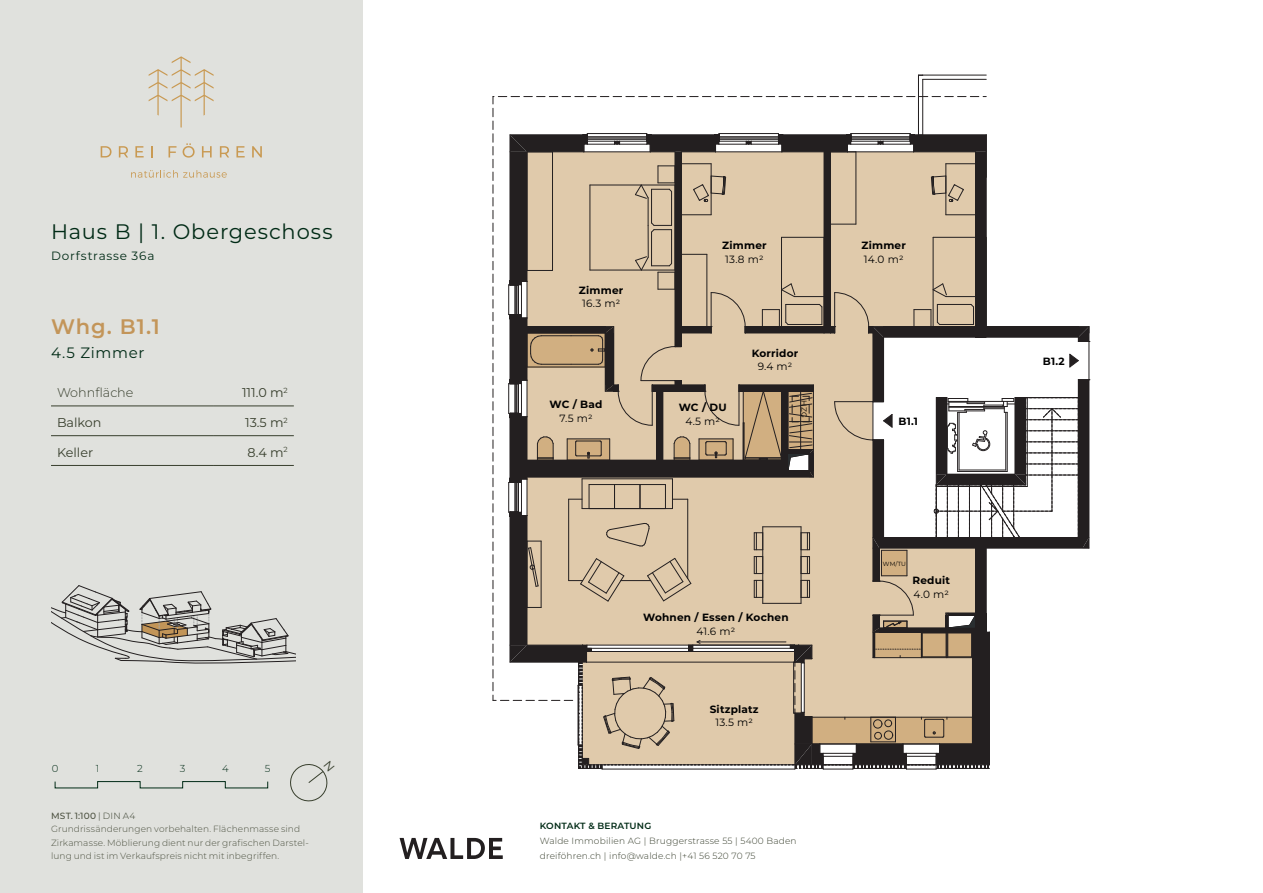
<style>
.page{position:relative;width:1263px;height:893px;background:#fff}
.page>*{position:absolute;margin:0;border:0;box-sizing:border-box;transform-origin:0 0}
._10_15___Left{font:21px "Montserrat";letter-spacing:.04em;color:#012b16}
._10_15___Left-2{font:600 21px "Montserrat";color:#c39559}
._10_15___Left-3{font:15px "Montserrat";letter-spacing:.045em;color:#012b16}
.t1{font:12.75px "Montserrat";color:#383f2d}
.t2{font:300 12.75px "Montserrat";color:#383f2d}
._10_15___Left-4{font:12px "Montserrat";letter-spacing:.07em;color:#012b16}
.t3{font:700 10.5px "Montserrat";letter-spacing:.02em;color:#000}
.t4{font:10.5px "Montserrat";letter-spacing:.02em;color:#000}
.t5{font:300 10.05px "Montserrat";color:#012b16}
.t6{font:300 9px/13.5px "Montserrat";letter-spacing:.015em;color:#4d5241}
.t7{font:300 9px/15px "Montserrat";letter-spacing:.02em;color:#383f2d}
.t8{font:600 9px "Montserrat";letter-spacing:.02em;color:#012b16}
.t9{font:7.5px "Montserrat";color:#000}
.t10{font:6px "Montserrat";color:#000}
.s1{font-weight:500}
.s2{color:#383f2d}
</style>
<div class="page">
<div style="left:0;top:0;width:362px;height:893px;background:#e0e1dd"></div>
<svg style="left:400px;top:838px;width:103px;height:21px"></svg>
<svg style="left:101px;top:146px;width:11px;height:11px"></svg>
<svg style="left:119px;top:146px;width:9px;height:11px"></svg>
<svg style="left:135px;top:146px;width:9px;height:11px"></svg>
<svg style="left:151px;top:146px;width:2px;height:11px"></svg>
<svg style="left:169px;top:146px;width:7px;height:11px"></svg>
<svg style="left:183px;top:143px;width:12px;height:15px"></svg>
<svg style="left:202px;top:146px;width:10px;height:11px"></svg>
<svg style="left:220px;top:146px;width:9px;height:11px"></svg>
<svg style="left:236px;top:146px;width:9px;height:11px"></svg>
<svg style="left:252px;top:146px;width:10px;height:11px"></svg>
<svg style="left:131px;top:170px;width:96px;height:8px"></svg>
<svg style="left:149px;top:56px;width:65px;height:72px"></svg>
<svg style="left:55px;top:781px;width:213px;height:7px"></svg>
<hr style="left:922px;top:79px;width:1px;height:56px;background:#231f20">
<hr style="left:923px;top:79px;width:63px;height:1px;background:#231f20">
<hr style="left:923px;top:75px;width:63px;height:1px;background:#231f20">
<hr style="left:918px;top:75px;width:1px;height:60px;background:#231f20">
<hr style="left:823px;top:769px;width:30px;height:1px;background:#231f20">
<hr style="left:906px;top:769px;width:30px;height:1px;background:#231f20">
<hr style="left:602px;top:769px;width:193px;height:1px;background:#231f20">
<svg style="left:493px;top:96px;width:597px;height:673px"></svg>
<hr style="left:51px;top:406px;width:162px;height:1px;background:#383f2d">
<hr style="left:213px;top:406px;width:81px;height:1px;background:#383f2d">
<hr style="left:51px;top:435px;width:162px;height:1px;background:#383f2d">
<hr style="left:213px;top:435px;width:81px;height:1px;background:#383f2d">
<hr style="left:51px;top:465px;width:162px;height:1px;background:#383f2d">
<hr style="left:213px;top:465px;width:81px;height:1px;background:#383f2d">
<svg style="left:51px;top:585px;width:245px;height:79px"></svg>
<svg style="left:290px;top:764px;width:38px;height:38px"></svg>
<p class="_10_15___Left" style="left:51px;top:217px;width:283px">Haus B | 1. Obergeschoss</p>
<p class="_10_15___Left-4" style="left:51px;top:247px;width:105px">Dorfstrasse 36a</p>
<p class="_10_15___Left-2" style="left:51px;top:311px;width:110px">Whg. B1.1</p>
<p class="_10_15___Left-3" style="left:51px;top:342px;width:95px">4.5 Zimmer</p>
<p class="t2" style="left:57px;top:384px;width:78px">Wohnfläche</p>
<p class="t1" style="left:242px;top:384px;width:47px">111.0 m<sup>2</sup></p>
<p class="t1" style="left:57px;top:414px;width:46px">Balkon</p>
<p class="t1" style="left:245px;top:414px;width:44px">13.5 m<sup>2</sup></p>
<p class="t1" style="left:57px;top:443px;width:38px">Keller</p>
<p class="t1" style="left:248px;top:443px;width:42px">8.4 m<sup>2</sup></p>
<p class="t5" style="left:52px;top:762px;width:8px">0</p>
<p class="t5" style="left:96px;top:762px;width:5px">1</p>
<p class="t5" style="left:137px;top:762px;width:7px">2</p>
<p class="t5" style="left:180px;top:762px;width:7px">3</p>
<p class="t5" style="left:222px;top:762px;width:8px">4</p>
<p class="t5" style="left:265px;top:762px;width:7px">5</p>
<p class="t6" style="left:51px;top:808px;width:259px"><span class="s1">MST. 1:100</span> <span class="s2">| DIN A4<br></span>Grundrissänderungen vorbehalten. Flächenmasse sind Zirkamasse. Möblierung dient nur der grafischen Darstel&shy;lung und ist im Verkaufspreis nicht mit inbegriffen.</p>
<p class="t3" style="left:579px;top:282px;width:46px">Zimmer</p>
<p class="t4" style="left:582px;top:296px;width:40px">16.3 m2</p>
<p class="t3" style="left:549px;top:397px;width:55px">WC / Bad</p>
<p class="t4" style="left:559px;top:411px;width:35px">7.5 m2</p>
<p class="t3" style="left:722px;top:238px;width:46px">Zimmer</p>
<p class="t4" style="left:725px;top:252px;width:40px">13.8 m2</p>
<p class="t3" style="left:679px;top:400px;width:49px">WC / DU</p>
<p class="t4" style="left:685px;top:414px;width:36px">4.5 m2</p>
<p class="t3" style="left:752px;top:345px;width:48px">Korridor</p>
<p class="t4" style="left:758px;top:359px;width:36px">9.4 m2</p>
<p class="t9" style="left:809px;top:400px;width:19px;rotate:90deg">HZG</p>
<p class="t3" style="left:643px;top:610px;width:147px">Wohnen / Essen / Kochen</p>
<p class="t4" style="left:697px;top:624px;width:40px">41.6 m2</p>
<p class="t3" style="left:710px;top:702px;width:50px">Sitzplatz</p>
<p class="t4" style="left:715px;top:715px;width:39px">13.5 m2</p>
<p class="t8" style="left:540px;top:819px;width:113px">KONTAKT &amp; BERATUNG</p>
<p class="t7" style="left:540px;top:833px;width:258px">Walde Immobilien AG | Bruggerstrasse 55 | 5400 Baden dreiföhren.ch | info@walde.ch |+41 56 520 70 75</p>
<p class="t3" style="left:861px;top:238px;width:46px">Zimmer</p>
<p class="t4" style="left:864px;top:252px;width:41px">14.0 m2</p>
<p class="t3" style="left:898px;top:414px;width:21px">B1.1</p>
<p class="t10" style="left:883px;top:560px;width:25px">WM/TU</p>
<p class="t3" style="left:912px;top:573px;width:39px">Reduit</p>
<p class="t4" style="left:913px;top:587px;width:37px">4.0 m2</p>
<p class="t3" style="left:1043px;top:353px;width:23px">B1.2</p>
</div>
